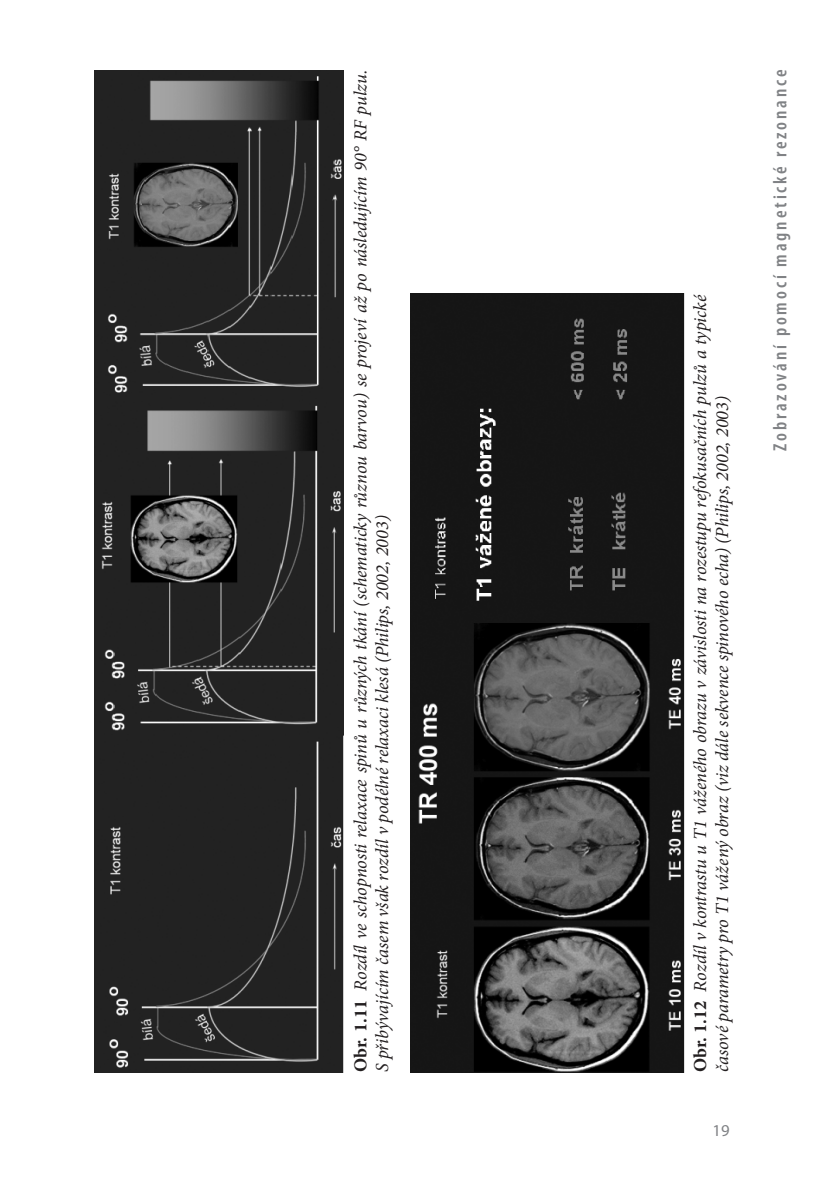
<style>
.page{position:relative;width:829px;height:1191px;background:#fff}
.page>*{position:absolute;margin:0;border:0;box-sizing:border-box;transform-origin:0 0}
.t1{font:600 condensed 19.25px "Myriad Pro";letter-spacing:.15em;color:#808285}
.t2{font:italic 18.38px "Minion Pro";letter-spacing:-.005em;color:#231f20}
.t3{font:16.62px "Myriad Pro";color:#808285}
.s1{font-weight:700;font-style:normal}
</style>
<div class="page">
<img style="left:410px;top:294px;width:274px;height:778px">
<img style="left:94px;top:70px;width:249px;height:1002px">
<p class="t2" style="left:348px;top:1072px;width:1003px;rotate:-90deg"><span class="s1">Obr. 1.11</span> Rozdíl ve schopnosti relaxace spinů u různých tkání (schematicky různou barvou) se projeví až po následujícím 90° RF pulzu.</p>
<p class="t2" style="left:370px;top:1072px;width:558px;rotate:-90deg">S přibývajícím časem však rozdíl v podélné relaxaci klesá (Philips, 2002, 2003)</p>
<p class="t2" style="left:687px;top:1072px;width:778px;rotate:-90deg"><span class="s1">Obr. 1.12</span> Rozdíl v kontrastu u T1 váženého obrazu v závislosti na rozestupu refokusačních pulzů a typické</p>
<p class="t2" style="left:709px;top:1072px;width:678px;rotate:-90deg">časové parametry pro T1 vážený obraz (viz dále sekvence spinového echa) (Philips, 2002, 2003)</p>
<p class="t3" style="left:712px;top:1120px;width:19px">19</p>
<p class="t1" style="left:769px;top:451px;width:383px;rotate:-90deg">Zobrazování pomocí magnetické rezonance</p>
</div>
